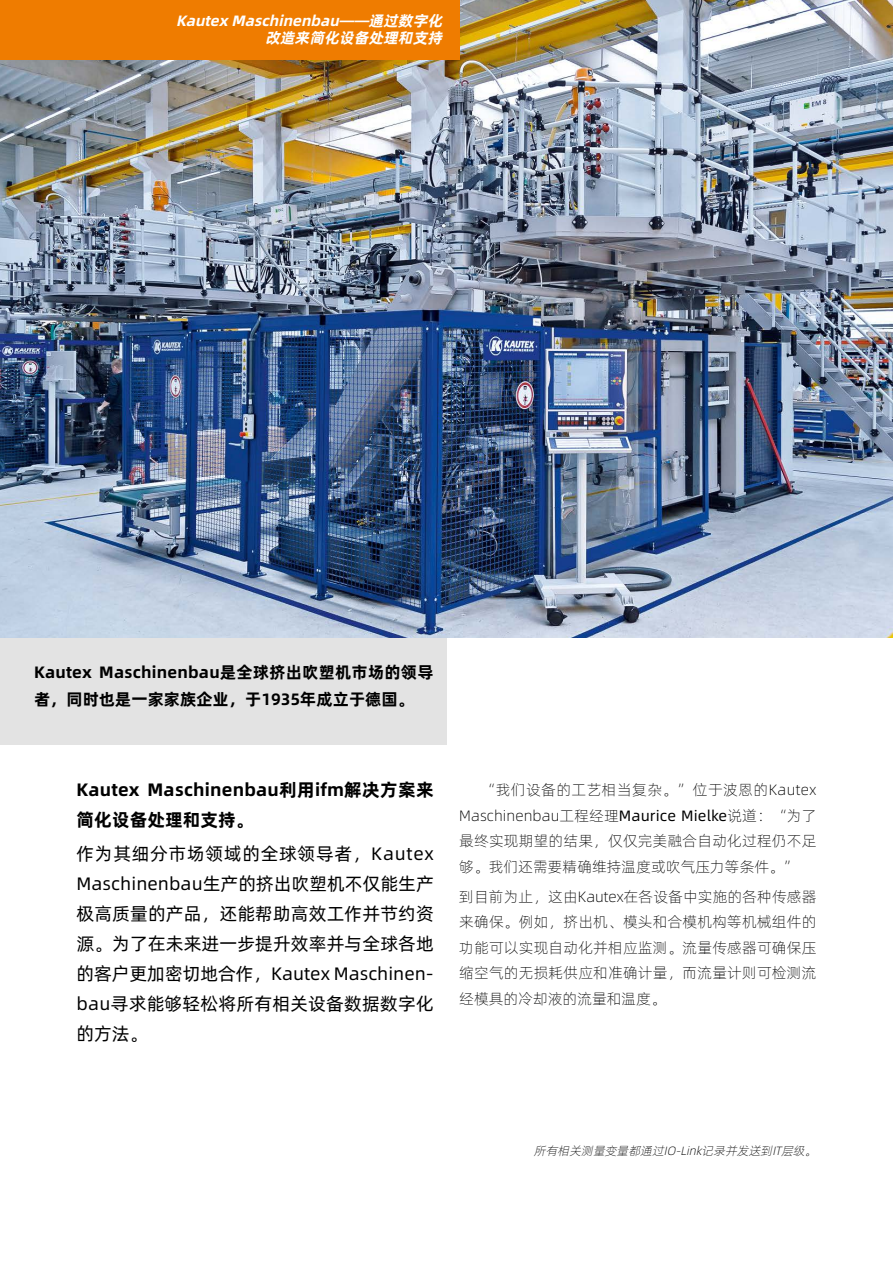
<style>
.page{position:relative;width:893px;height:1263px;background:#fff}
.page>*{position:absolute;margin:0;border:0;box-sizing:border-box;transform-origin:0 0}
.Einleitung{font:18px/30px "Alibaba Pu Hui Ti R";letter-spacing:.005em;color:#000;text-align:justify}
.Einleitung_subheadli{font:18px/30px "Alibaba Pu Hui Ti B";letter-spacing:.01em;color:#000}
.Boxtext_grau{font:16.5px/27px "Alibaba Pu Hui Ti B";letter-spacing:.015em;color:#000}
.Fließtext_verschacht{font:15px/25.5px "Alibaba Pu Hui Ti L";letter-spacing:.01em;color:#000;text-align:justify}
.Boxtext_orange{font:italic 15px/17px "Alibaba Pu Hui Ti B";color:#fff;text-align:right}
.Bildunterschrift_reb{font:italic 12px "Alibaba Pu Hui Ti L";color:#000}
.s1{font-family:"Alibaba Pu Hui Ti R"}
</style>
<div class="page">
<div style="left:0;top:638px;width:446px;height:106px;background:#e3e3e3"></div>
<img style="left:0;top:0;width:893px;height:638px">
<div style="left:0;top:0;width:459px;height:60px;background:#ef7c00"></div>
<p class="Boxtext_orange" style="left:176px;top:12px;width:272px">Kautex Maschinenbau——通过数字化改造来简化设备处理和支持</p>
<p class="Boxtext_grau" style="left:34px;top:658px;width:401px">Kautex Maschinenbau是全球挤出吹塑机市场的领导者，同时也是一家家族企业，于1935年成立于德国。</p>
<p class="Einleitung_subheadli" style="left:77px;top:774px;width:359px">Kautex Maschinenbau利用ifm解决方案来简化设备处理和支持。</p>
<p class="Einleitung" style="left:77px;top:838px;width:359px">作为其细分市场领域的全球领导者，Kautex Maschinenbau生产的挤出吹塑机不仅能生产极高质量的产品，还能帮助高效工作并节约资源。为了在未来进一步提升效率并与全球各地的客户更加密切地合作，Kautex Maschinen&shy;bau寻求能够轻松将所有相关设备数据数字化的方法。</p>
<p class="Fließtext_verschacht" style="left:459px;top:776px;width:359px;text-indent:21px">“我们设备的工艺相当复杂。”位于波恩的Kautex Maschinenbau工程经理<span class="s1">Maurice Mielke</span>说道：“为了最终实现期望的结果，仅仅完美融合自动化过程仍不足够。我们还需要精确维持温度或吹气压力等条件。”</p>
<p class="Fließtext_verschacht" style="left:459px;top:883px;width:359px">到目前为止，这由Kautex在各设备中实施的各种传感器来确保。例如，挤出机、模头和合模机构等机械组件的功能可以实现自动化并相应监测。流量传感器可确保压缩空气的无损耗供应和准确计量，而流量计则可检测流经模具的冷却液的流量和温度。</p>
<p class="Bildunterschrift_reb" style="left:534px;top:1142px;width:287px">所有相关测量变量都通过IO-Link记录并发送到IT层级。</p>
</div>
